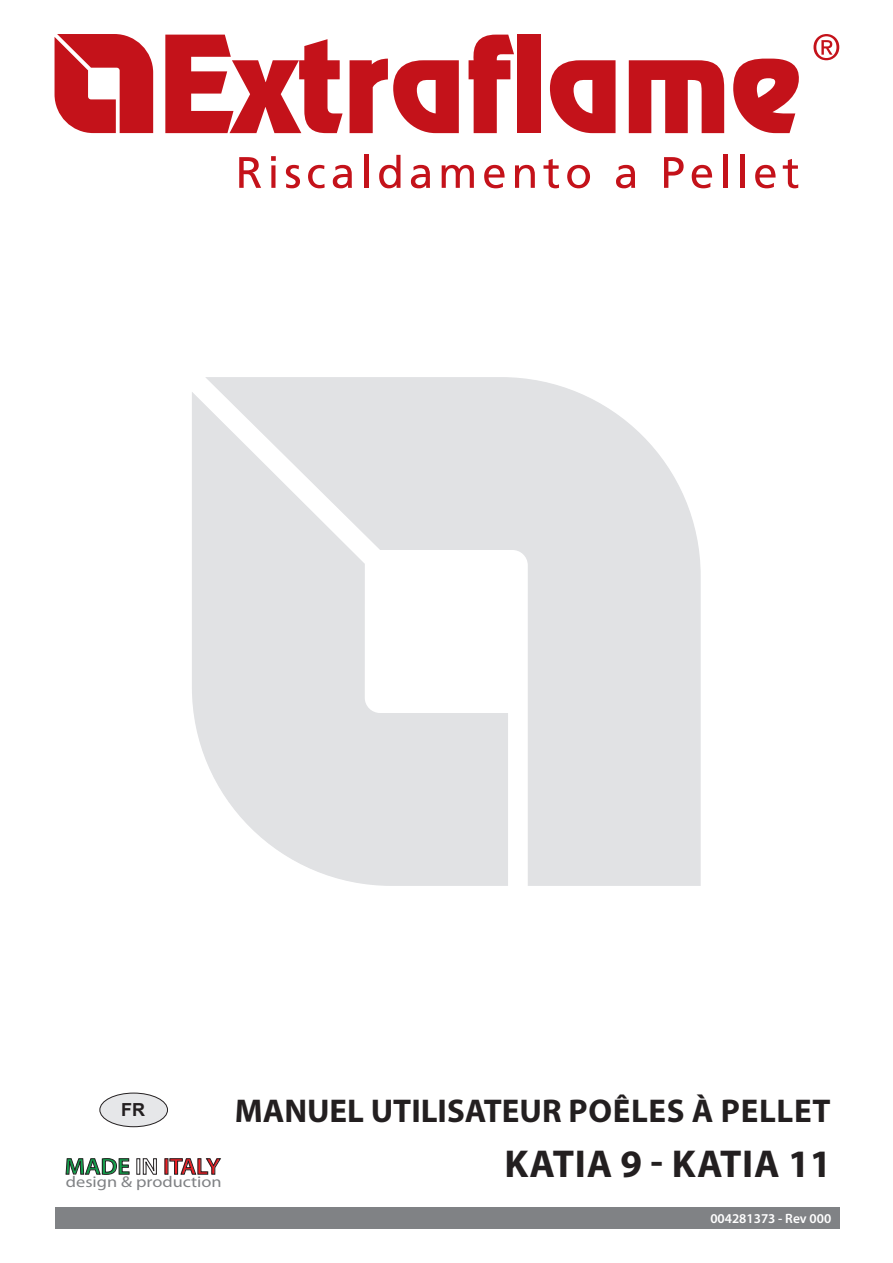
<style>
.page{position:relative;width:893px;height:1263px;background:#fff}
.page>*{position:absolute;margin:0;border:0;box-sizing:border-box;transform-origin:0 0}
.t1{font:700 39px "Myriad Pro";letter-spacing:.02em;color:#231f20}
.t2{font:700 33px "Myriad Pro";color:#231f20}
.t3{font:600 23.1px "Myriad Pro";color:#ee1d23;scale:1.06 1}
.t4{font:700 18px "Arial";color:#231f20}
.t5{font:15.6px "Futura";color:#808285;scale:1.17 1}
.t6{font:600 13.5px "Myriad Pro";color:#fff}
.s1{color:#0fa14a}
.s2{color:#fff}
</style>
<div class="page">
<svg style="left:66px;top:1158px;width:63px;height:16px"></svg>
<svg style="left:143px;top:1158px;width:14px;height:16px"></svg>
<svg style="left:170px;top:1158px;width:51px;height:16px"></svg>
<div style="left:55px;top:1208px;width:785px;height:21px;background:#808285"></div>
<svg style="left:813px;top:34px;width:26px;height:26px"></svg>
<svg style="left:239px;top:157px;width:22px;height:31px"></svg>
<svg style="left:271px;top:156px;width:5px;height:32px"></svg>
<svg style="left:286px;top:165px;width:14px;height:23px"></svg>
<svg style="left:308px;top:165px;width:17px;height:23px"></svg>
<svg style="left:333px;top:165px;width:19px;height:23px"></svg>
<hr style="left:364px;top:155px;width:4px;height:33px;background:#c4121a">
<svg style="left:379px;top:155px;width:21px;height:33px"></svg>
<svg style="left:411px;top:165px;width:19px;height:23px"></svg>
<svg style="left:442px;top:165px;width:32px;height:23px"></svg>
<svg style="left:484px;top:165px;width:21px;height:23px"></svg>
<svg style="left:515px;top:165px;width:20px;height:23px"></svg>
<svg style="left:543px;top:159px;width:16px;height:29px"></svg>
<svg style="left:567px;top:165px;width:23px;height:23px"></svg>
<svg style="left:616px;top:165px;width:19px;height:23px"></svg>
<svg style="left:664px;top:157px;width:20px;height:31px"></svg>
<svg style="left:692px;top:165px;width:20px;height:23px"></svg>
<hr style="left:723px;top:155px;width:4px;height:33px;background:#c4121a">
<hr style="left:740px;top:155px;width:4px;height:33px;background:#c4121a">
<svg style="left:755px;top:165px;width:21px;height:23px"></svg>
<svg style="left:783px;top:159px;width:15px;height:29px"></svg>
<svg style="left:55px;top:34px;width:98px;height:99px"></svg>
<svg style="left:165px;top:35px;width:178px;height:98px"></svg>
<svg style="left:350px;top:59px;width:109px;height:74px"></svg>
<svg style="left:469px;top:35px;width:45px;height:98px"></svg>
<div style="left:518px;top:35px;width:23px;height:98px;background:#c4121a"></div>
<svg style="left:550px;top:60px;width:65px;height:73px"></svg>
<svg style="left:629px;top:60px;width:95px;height:73px"></svg>
<svg style="left:733px;top:58px;width:66px;height:75px"></svg>
<svg style="left:192px;top:377px;width:509px;height:509px;fill:#e1e2e4"></svg>
<div style="left:100px;top:1093px;width:68px;height:34px;background:#e6e7e9;border-radius:50%"></div>
<div style="left:100px;top:1093px;width:68px;height:34px;border:1px solid #231f20;border-radius:50%"></div>
<p class="t4" style="left:121px;top:1098px;width:25px">FR</p>
<p class="t2" style="left:235px;top:1090px;width:414px">MANUEL UTILISATEUR POÊLES</p>
<p class="t2" style="left:692px;top:1090px;width:68px">À PELLET</p>
<p class="t3" style="left:65px;top:1152px;width:148px"><span class="s1">MADE</span> <span class="s2">IN</span> ITALY</p>
<p class="t5" style="left:66px;top:1172px;width:135px">design &amp; production</p>
<p class="t1" style="left:504px;top:1139px;width:328px">KATIA 9 - KATIA 11</p>
<p class="t6" style="left:710px;top:1210px;width:122px">004281373 - Rev 000</p>
</div>
